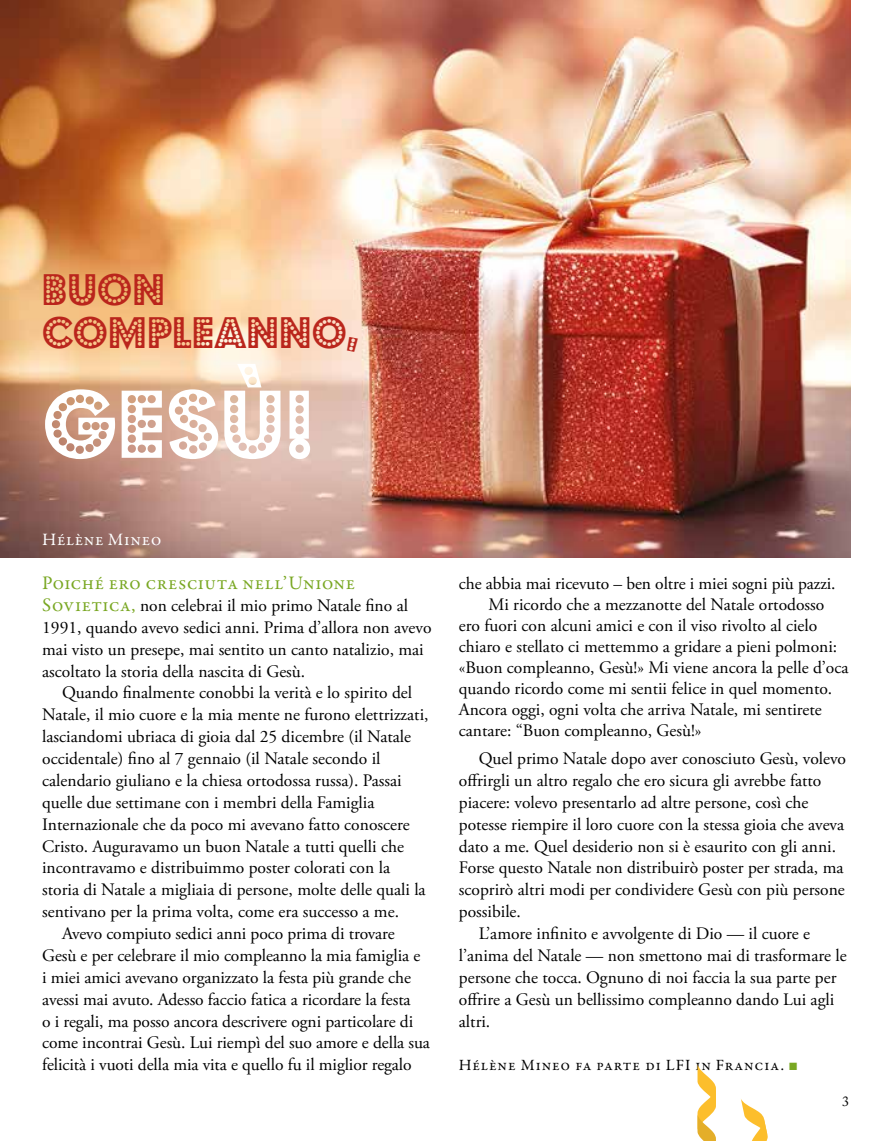
<style>
.page{position:relative;width:893px;height:1141px;background:#fff}
.page>*{position:absolute;margin:0;border:0;box-sizing:border-box;transform-origin:0 0}
.t1{font:106.75px "Budmo Jiggler";color:#fff}
.t2{font:49px/43.8px "Budmo Jiggler";letter-spacing:.005em;color:#ba251c}
.t3{font:19.25px "Garamond Premr Pro";letter-spacing:.015em;color:#79a722}
.t4{font:17.5px/21.9px "Adobe Garamond Pro";color:#000}
.t5{font:17.5px "Garamond Premr Pro";letter-spacing:.04em;color:#fff}
.t6{font:15.75px "Garamond Premr Pro";letter-spacing:.06em;color:#000}
.t7{font:14px "Adobe Caslon Pro";color:#000}
.s1{font-family:"Garamond Premr Pro";font-size:19.25px;color:#79a722}
.s2{font-family:"Arial";color:#79a722}
</style>
<div class="page">
<img style="left:0;top:0;width:851px;height:557px">
<svg style="left:741px;top:1099px;width:27px;height:42px"></svg>
<svg style="left:697px;top:1064px;width:19px;height:77px"></svg>
<h2 class="t2" style="left:42px;top:267px;width:318px">BUON<br>COMPLEANNO,</h2>
<h1 class="t1" style="left:42px;top:364px;width:273px">GESÙ!</h1>
<p class="t5" style="left:42px;top:529px;width:121px">Hélène Mineo</p>
<p class="t3" style="left:42px;top:571px;width:315px">Poiché ero cresciuta nell’Unione</p>
<p class="t4" style="left:42px;top:595px;width:391px"><span class="s1">Sovietica,</span> non celebrai il mio primo Natale fino al 1991, quando avevo sedici anni. Prima d’allora non avevo mai visto un presepe, mai sentito un canto natalizio, mai ascoltato la storia della nascita di Gesù.</p>
<p class="t4" style="left:62px;top:683px;width:352px">Quando finalmente conobbi la verità e lo spirito del</p>
<p class="t4" style="left:42px;top:704px;width:388px">Natale, il mio cuore e la mia mente ne furono elettrizzati,</p>
<p class="t4" style="left:42px;top:726px;width:370px">lasciandomi ubriaca di gioia dal 25 dicembre (il Natale</p>
<p class="t4" style="left:42px;top:748px;width:340px">occidentale) fino al 7 gennaio (il Natale secondo il</p>
<p class="t4" style="left:42px;top:770px;width:361px">calendario giuliano e la chiesa ortodossa russa). Passai</p>
<p class="t4" style="left:42px;top:792px;width:334px">quelle due settimane con i membri della Famiglia</p>
<p class="t4" style="left:42px;top:814px;width:369px">Internazionale che da poco mi avevano fatto conoscere</p>
<p class="t4" style="left:42px;top:836px;width:363px">Cristo. Auguravamo un buon Natale a tutti quelli che</p>
<p class="t4" style="left:42px;top:858px;width:349px">incontravamo e distribuimmo poster colorati con la</p>
<p class="t4" style="left:42px;top:879px;width:385px">storia di Natale a migliaia di persone, molte delle quali la</p>
<p class="t4" style="left:42px;top:901px;width:358px">sentivano per la prima volta, come era successo a me.</p>
<p class="t4" style="left:62px;top:923px;width:334px">Avevo compiuto sedici anni poco prima di trovare</p>
<p class="t4" style="left:42px;top:945px;width:380px">Gesù e per celebrare il mio compleanno la mia famiglia e</p>
<p class="t4" style="left:42px;top:967px;width:370px">i miei amici avevano organizzato la festa più grande che</p>
<p class="t4" style="left:42px;top:989px;width:370px">avessi mai avuto. Adesso faccio fatica a ricordare la festa</p>
<p class="t4" style="left:42px;top:1011px;width:373px">o i regali, ma posso ancora descrivere ogni particolare di</p>
<p class="t4" style="left:42px;top:1033px;width:389px">come incontrai Gesù. Lui riempì del suo amore e della sua</p>
<p class="t4" style="left:42px;top:1054px;width:371px">felicità i vuoti della mia vita e quello fu il miglior regalo</p>
<p class="t4" style="left:459px;top:573px;width:378px">che abbia mai ricevuto – ben oltre i miei sogni più pazzi.</p>
<p class="t4" style="left:489px;top:594px;width:337px">Mi ricordo che a mezzanotte del Natale ortodosso</p>
<p class="t4" style="left:459px;top:615px;width:360px">ero fuori con alcuni amici e con il viso rivolto al cielo</p>
<p class="t4" style="left:459px;top:636px;width:380px">chiaro e stellato ci mettemmo a gridare a pieni polmoni:</p>
<p class="t4" style="left:459px;top:657px;width:391px">«Buon compleanno, Gesù!» Mi viene ancora la pelle d’oca</p>
<p class="t4" style="left:459px;top:678px;width:375px">quando ricordo come mi sentii felice in quel momento.</p>
<p class="t4" style="left:459px;top:699px;width:364px">Ancora oggi, ogni volta che arriva Natale, mi sentirete</p>
<p class="t4" style="left:459px;top:720px;width:244px">cantare: “Buon compleanno, Gesù!»</p>
<p class="t4" style="left:479px;top:748px;width:369px">Quel primo Natale dopo aver conosciuto Gesù, volevo</p>
<p class="t4" style="left:459px;top:770px;width:364px">offrirgli un altro regalo che ero sicura gli avrebbe fatto</p>
<p class="t4" style="left:459px;top:792px;width:351px">piacere: volevo presentarlo ad altre persone, così che</p>
<p class="t4" style="left:459px;top:814px;width:387px">potesse riempire il loro cuore con la stessa gioia che aveva</p>
<p class="t4" style="left:459px;top:836px;width:379px">dato a me. Quel desiderio non si è esaurito con gli anni.</p>
<p class="t4" style="left:459px;top:858px;width:386px">Forse questo Natale non distribuirò poster per strada, ma</p>
<p class="t4" style="left:459px;top:879px;width:387px">scoprirò altri modi per condividere Gesù con più persone</p>
<p class="t4" style="left:459px;top:901px;width:64px">possibile.</p>
<p class="t4" style="left:479px;top:923px;width:333px">L’amore infinito e avvolgente di Dio — il cuore e</p>
<p class="t4" style="left:459px;top:945px;width:389px">l’anima del Natale — non smettono mai di trasformare le</p>
<p class="t4" style="left:459px;top:967px;width:379px">persone che tocca. Ognuno di noi faccia la sua parte per</p>
<p class="t4" style="left:459px;top:989px;width:377px">offrire a Gesù un bellissimo compleanno dando Lui agli</p>
<p class="t4" style="left:459px;top:1011px;width:33px">altri.</p>
<p class="t6" style="left:459px;top:1056px;width:341px">Hélène Mineo fa parte di LFI in Francia. <span class="s2">■</span></p>
<p class="t7" style="left:842px;top:1093px;width:8px">3</p>
</div>
